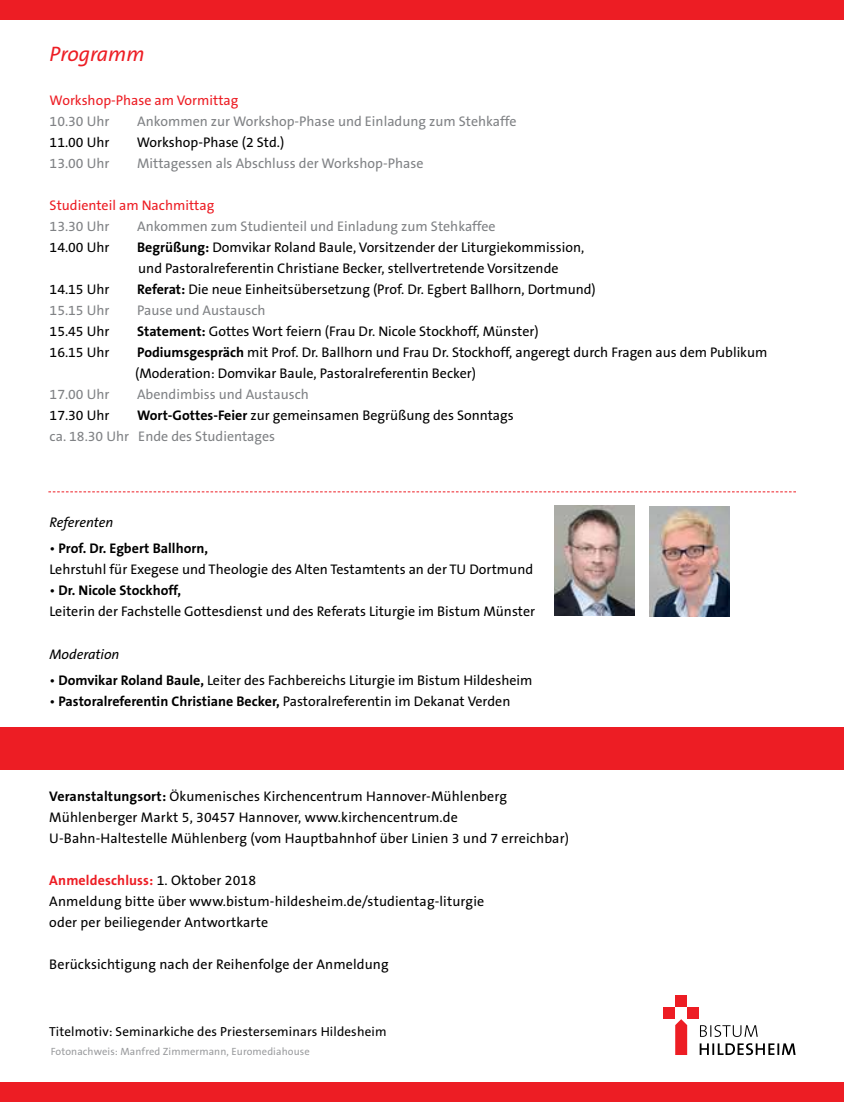
<style>
.page{position:relative;width:844px;height:1102px;background:#fff}
.page>*{position:absolute;margin:0;border:0;box-sizing:border-box;transform-origin:0 0}
.t1{font:italic 21px "The Sans B5 Plain";color:#ed1d24}
.t2{font:14px/21px "The Sans B5 Plain";color:#000}
.t3{font:14px "The Sans B5 Plain";color:#808285}
.t4{font:700 14px "The Sans B7";color:#000}
.t5{font:14px "The Sans B5 Plain";color:#ed1d24}
.t6{font:700 14px "The Sans B7";letter-spacing:.01em;color:#ed1d24}
.t7{font:italic 14px "The Sans B5 Plain";color:#000}
.t8{font:13.12px "The Sans B5 Plain";letter-spacing:.01em;color:#000}
.t9{font:10.5px "The Sans B5 Plain";letter-spacing:.01em;color:#808285}
.s1{font-family:"The Sans B7";font-weight:700}
.s2{color:#808285}
.s3{font-family:"The Sans B5 Plain";font-weight:400}
.s4{font-family:"The Sans B5 Plain";font-weight:400;color:#000}
</style>
<div class="page">
<svg style="left:48px;top:491px;width:747px;height:1px"></svg>
<div style="left:0;top:0;width:843px;height:20px;background:#ed1d24"></div>
<div style="left:0;top:727px;width:843px;height:42px;background:#ed1d24"></div>
<div style="left:0;top:1081px;width:843px;height:20px;background:#ed1d24"></div>
<div style="left:675px;top:995px;width:12px;height:12px;background:#ed1d24"></div>
<div style="left:687px;top:1007px;width:12px;height:11px;background:#ed1d24"></div>
<div style="left:663px;top:1007px;width:12px;height:11px;background:#ed1d24"></div>
<svg style="left:675px;top:1019px;width:12px;height:35px"></svg>
<svg style="left:699px;top:1043px;width:96px;height:11px"></svg>
<svg style="left:700px;top:1025px;width:57px;height:11px"></svg>
<img style="left:649px;top:506px;width:80px;height:110px">
<img style="left:554px;top:506px;width:80px;height:109px">
<h1 class="t1" style="left:50px;top:43px;width:96px">Programm</h1>
<p class="t5" style="left:50px;top:92px;width:190px">Workshop-Phase am Vormittag</p>
<p class="t3" style="left:50px;top:113px;width:61px">10.30 Uhr</p>
<p class="t3" style="left:137px;top:113px;width:381px">Ankommen zur Workshop-Phase und Einladung zum Stehkaffe</p>
<p class="t2" style="left:50px;top:132px;width:61px">11.00 Uhr</p>
<p class="t2" style="left:137px;top:132px;width:149px">Workshop-Phase (2 Std.)</p>
<p class="t3" style="left:50px;top:155px;width:61px">13.00 Uhr</p>
<p class="t3" style="left:137px;top:155px;width:288px">Mittagessen als Abschluss der Workshop-Phase</p>
<p class="t5" style="left:50px;top:197px;width:166px">Studienteil am Nachmittag</p>
<p class="t3" style="left:50px;top:218px;width:61px">13.30 Uhr</p>
<p class="t3" style="left:137px;top:218px;width:360px">Ankommen zum Studienteil und Einladung zum Stehkaffee</p>
<p class="t2" style="left:50px;top:237px;width:61px">14.00 Uhr</p>
<p class="t2" style="left:137px;top:237px;width:448px"><span class="s1">Begrüßung:</span> Domvikar Roland Baule, Vorsitzender der Liturgiekommission, und Pastoralreferentin Christiane Becker, stellvertretende Vorsitzende</p>
<p class="t2" style="left:50px;top:279px;width:61px">14.15 Uhr</p>
<p class="t2" style="left:137px;top:279px;width:460px"><span class="s1">Referat:</span> Die neue Einheitsübersetzung (Prof. Dr. Egbert Ballhorn, Dortmund)</p>
<p class="t3" style="left:50px;top:302px;width:61px">15.15 Uhr</p>
<p class="t3" style="left:137px;top:302px;width:130px">Pause und Austausch</p>
<p class="t2" style="left:50px;top:321px;width:61px">15.45 Uhr</p>
<p class="t2" style="left:137px;top:321px;width:403px"><span class="s1">Statement:</span> Gottes Wort feiern (Frau Dr. Nicole Stockhoff, Münster)</p>
<p class="t2" style="left:50px;top:342px;width:61px">16.15 Uhr</p>
<p class="t2" style="left:135px;top:342px;width:633px"><span class="s1">Podiumsgespräch</span> mit Prof. Dr. Ballhorn und Frau Dr. Stockhoff, angeregt durch Fragen aus dem Publikum (Moderation: Domvikar Baule, Pastoralreferentin Becker)</p>
<p class="t3" style="left:50px;top:386px;width:61px">17.00 Uhr</p>
<p class="t3" style="left:137px;top:386px;width:173px">Abendimbiss und Austausch</p>
<p class="t2" style="left:50px;top:405px;width:61px">17.30 Uhr</p>
<p class="t2" style="left:50px;top:405px;width:465px;text-indent:87px"><span class="s1">Wort-Gottes-Feier</span> zur gemeinsamen Begrüßung des Sonntags <span class="s2">ca. 18.30 Uhr Ende des Studientages</span></p>
<p class="t7" style="left:49px;top:515px;width:65px">Referenten</p>
<p class="t4" style="left:49px;top:540px;width:160px"><span class="s3">•</span> Prof. Dr. Egbert Ballhorn,</p>
<p class="t2" style="left:49px;top:559px;width:485px">Lehrstuhl für Exegese und Theologie des Alten Testamtents an der TU Dortmund</p>
<p class="t4" style="left:49px;top:582px;width:133px"><span class="s3">•</span> Dr. Nicole Stockhoff,</p>
<p class="t2" style="left:49px;top:601px;width:487px">Leiterin der Fachstelle Gottesdienst und des Referats Liturgie im Bistum Münster</p>
<p class="t7" style="left:49px;top:646px;width:71px">Moderation</p>
<p class="t2" style="left:49px;top:670px;width:484px">• <span class="s1">Domvikar Roland Baule,</span> Leiter des Fachbereichs Liturgie im Bistum Hildesheim</p>
<p class="t4" style="left:49px;top:693px;width:462px"><span class="s3">•</span> Pastoralreferentin Christiane Becker, <span class="s3">Pastoralreferentin im Dekanat Verden</span></p>
<p class="t2" style="left:49px;top:786px;width:521px"><span class="s1">Veranstaltungsort:</span> Ökumenisches Kirchencentrum Hannover-Mühlenberg<br>Mühlenberger Markt 5, 30457 Hannover, www.kirchencentrum.de<br>U-Bahn-Haltestelle Mühlenberg (vom Hauptbahnhof über Linien 3 und 7 erreichbar)</p>
<p class="t6" style="left:49px;top:872px;width:208px">Anmeldeschluss: <span class="s4">1. Oktober 2018</span></p>
<p class="t2" style="left:49px;top:891px;width:436px">Anmeldung bitte über www.bistum-hildesheim.de/studientag-liturgie oder per beiliegender Antwortkarte</p>
<p class="t2" style="left:49px;top:954px;width:341px">Berücksichtigung nach der Reihenfolge der Anmeldung</p>
<p class="t8" style="left:49px;top:1024px;width:339px">Titelmotiv: Seminarkiche des Priesterseminars Hildesheim</p>
<p class="t9" style="left:51px;top:1045px;width:260px">Fotonachweis: Manfred Zimmermann, Euromediahouse</p>
</div>
